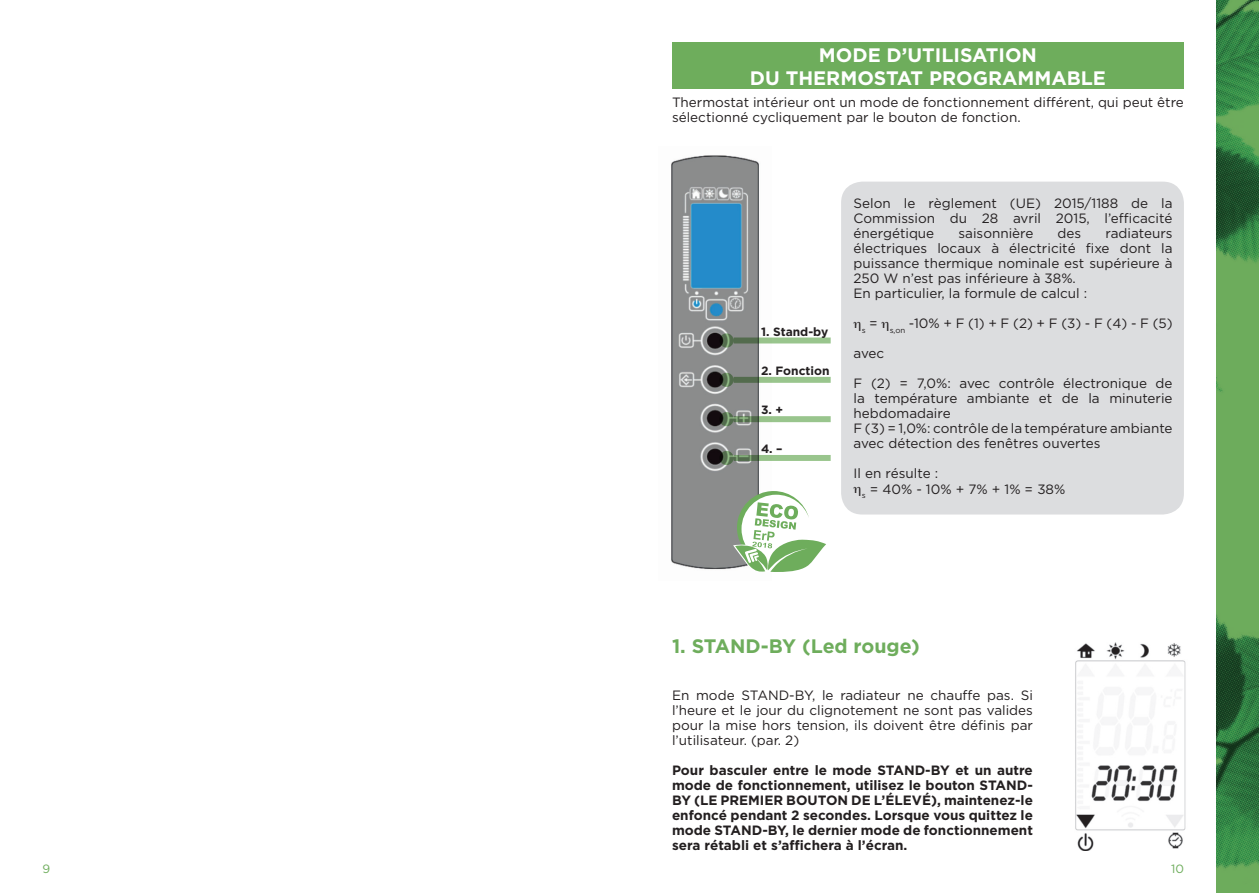
<style>
.page{position:relative;width:1259px;height:893px;background:#fff}
.page>*{position:absolute;margin:0;border:0;box-sizing:border-box;transform-origin:0 0}
.t1{font:700 19.5px/22.5px "Gotham Pro";color:#fff;text-align:center}
.t2{font:700 19.5px "Gotham Pro";color:#6ead5c}
.t3{font:13.5px/15px "Gotham Pro";color:#231f20}
.t4{font:700 13.5px/15px "Gotham Pro";color:#231f20;text-align:justify}
.t5{font:700 12px "Gotham Pro";color:#231f20}
.t6{font:12px "Gotham Pro";color:#6ead5c}
</style>
<div class="page">
<img style="left:1216px;top:0;width:43px;height:893px">
<div style="left:841px;top:182px;width:343px;height:332px;background:#dcdddf;border-radius:21px"></div>
<div style="left:672px;top:42px;width:512px;height:46px;background:#6ead5c"></div>
<img style="left:1075px;top:642px;width:111px;height:208px">
<img style="left:671px;top:155px;width:88px;height:415px">
<svg style="left:733px;top:491px;width:93px;height:81px"></svg>
<svg style="left:719px;top:373px;width:111px;height:14px"></svg>
<svg style="left:719px;top:412px;width:111px;height:14px"></svg>
<svg style="left:719px;top:451px;width:111px;height:14px"></svg>
<svg style="left:719px;top:333px;width:111px;height:15px"></svg>
<h1 class="t1" style="left:750px;top:43px;width:358px">MODE D’UTILISATION<br>DU THERMOSTAT PROGRAMMABLE</h1>
<p class="t3" style="left:672px;top:94px;width:513px">Thermostat intérieur ont un mode de fonctionnement différent, qui peut être sélectionné cycliquement par le bouton de fonction.</p>
<p class="t5" style="left:761px;top:324px;width:69px">1. Stand-by</p>
<p class="t5" style="left:761px;top:363px;width:70px">2. Fonction</p>
<p class="t5" style="left:761px;top:402px;width:24px">3. +</p>
<p class="t5" style="left:761px;top:441px;width:23px">4. –</p>
<p class="t3" style="left:853px;top:196px;width:320px;text-align:justify">Selon le règlement (UE) 2015/1188 de la Commission du 28 avril 2015, l’efficacité énergétique</p>
<p class="t3" style="left:958px;top:226px;width:76px">saisonnière</p>
<p class="t3" style="left:1057px;top:226px;width:25px">des</p>
<p class="t3" style="left:853px;top:226px;width:321px;text-indent:252px">radiateurs électriques locaux à électricité fixe dont la puissance thermique nominale est supérieure à 250 W n’est pas inférieure à 38%.<br>En particulier, la formule de calcul :</p>
<p class="t3" style="left:861px;top:316px;width:312px"><sub>s</sub> = <sub>s,on</sub> -10% + F (1) + F (2) + F (3) - F (4) - F (5)</p>
<p class="t3" style="left:853px;top:346px;width:32px">avec</p>
<p class="t3" style="left:853px;top:376px;width:320px">F (2) = 7,0%: avec contrôle électronique de la température ambiante et de la minuterie hebdomadaire<br>F (3) = 1,0%: contrôle de la température ambiante avec détection des fenêtres ouvertes</p>
<p class="t3" style="left:861px;top:466px;width:205px;text-indent:-8px">Il en résulte :<br><sub>s</sub> = 40% - 10% + 7% + 1% = 38%</p>
<h1 class="t2" style="left:672px;top:634px;width:249px">1. STAND-BY (Led rouge)</h1>
<p class="t3" style="left:672px;top:688px;width:362px;text-align:justify">En mode STAND-BY, le radiateur ne chauffe pas. Si l’heure et le jour du clignotement ne sont pas valides pour la mise hors tension, ils doivent être définis par l’utilisateur. (par. 2)</p>
<p class="t4" style="left:672px;top:763px;width:362px">Pour basculer entre le mode STAND-BY et un autre mode de fonctionnement, utilisez le bouton STAND-BY (LE PREMIER BOUTON DE L’ÉLEVÉ), maintenez-le enfoncé pendant 2 secondes. Lorsque vous quittez le mode STAND-BY, le dernier mode de fonctionnement sera rétabli et s’affichera à l’écran.</p>
<p class="t6" style="left:43px;top:862px;width:9px">9</p>
<p class="t6" style="left:1171px;top:862px;width:14px">10</p>
</div>
